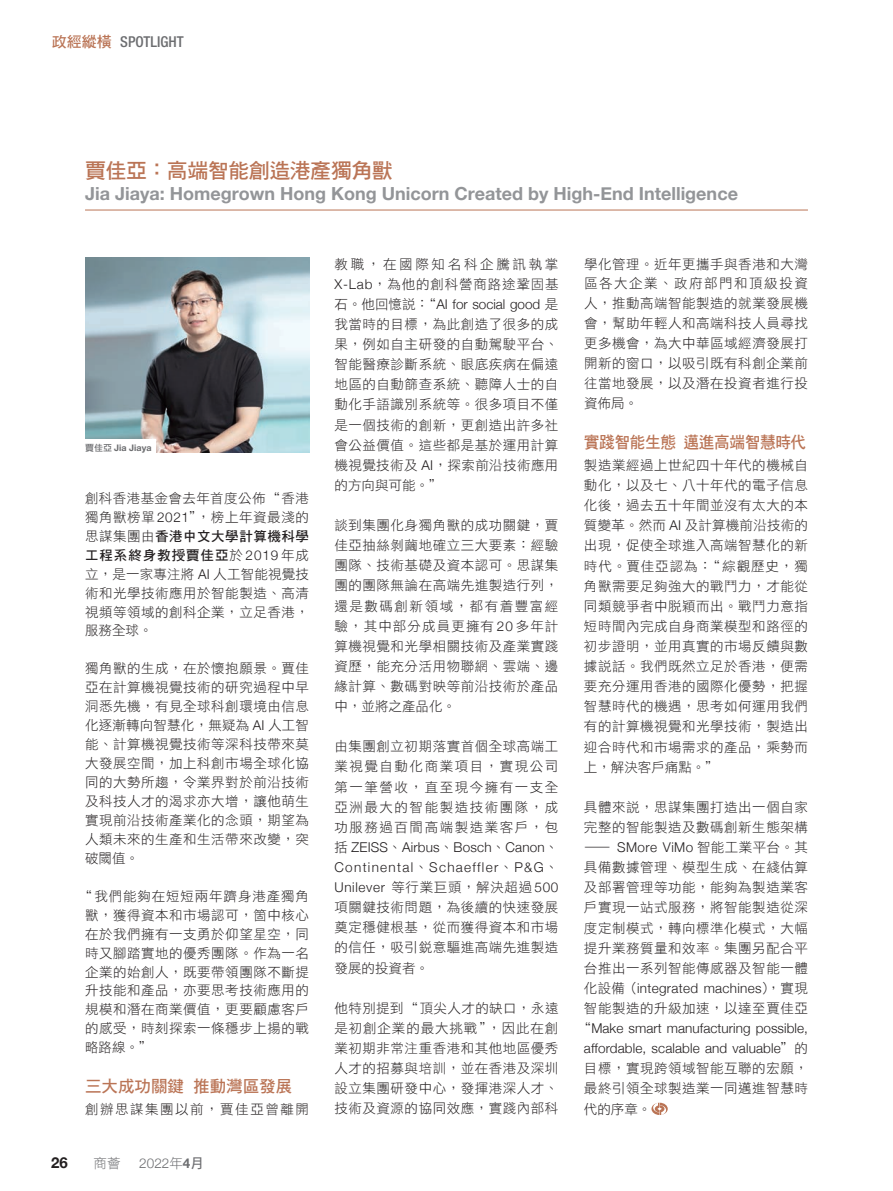
<style>
.page{position:relative;width:893px;height:1191px;background:#fff}
.page>*{position:absolute;margin:0;border:0;box-sizing:border-box;transform-origin:0 0}
.t1{font:21px "DF Hei Std W7";letter-spacing:-.025em;color:#ba7455}
.t2{font:700 18px "Helvetica Neue";color:#939598}
.t3{font:16.5px "DF Hei Std W7";letter-spacing:-.025em;color:#ba7455;scale:.95 1}
.t4{font:16.5px "DF Hei Std W7";color:#ba7455}
.t5{font:500 condensed 15px "Helvetica Neue LT Std";color:#6c6d70}
.t6{font:700 15px "Helvetica Neue";color:#231f20}
.t7{font:13.5px/20.1px "DF Hei Std W3";letter-spacing:.04em;color:#231f20;text-align:justify}
.t8{font:300 13.5px/20.1px "Helvetica Neue";letter-spacing:.01em;color:#231f20;text-align:justify}
.t9{font:13.5px/20.1px "DF Hei Std W3";letter-spacing:.04em;color:#231f20;text-align:justify;scale:2 1}
.t10{font:13.5px/18.9px "DF Hei Std W7";letter-spacing:.04em;color:#231f20}
.t11{font:13.5px/20.1px "DF Hei Std W3";letter-spacing:.13em;color:#231f20}
.t12{font:13.5px "DF Hei Std W3";letter-spacing:.115em;color:#231f20}
.t13{font:300 13.5px "Helvetica Neue";color:#6c6d70}
.t14{font:13.5px "DF Hei Std W3";color:#6c6d70}
.t15{font:700 9px "Helvetica Neue";color:#6c6d70}
.s1{font-family:"DF Hei Std W7";font-weight:400;font-stretch:normal;color:#ba7455}
.s2{font-family:"DF Hei Std W7";font-weight:400}
.s3{font-family:"Helvetica Neue";font-weight:300}
.s4{font-family:"DF Hei Std W3"}
.s5{font-family:"DF Hei Std W3";font-weight:400}
.s6{font-weight:700}
</style>
<div class="page">
<hr style="left:85px;top:210px;width:723px;height:1px;background:#ba7455">
<img style="left:85px;top:257px;width:224px;height:195px">
<div style="left:72px;top:439px;width:84px;height:22px;background:#fff"></div>
<svg style="left:651px;top:1102px;width:17px;height:13px"></svg>
<p class="t5" style="left:52px;top:33px;width:133px"><span class="s1">政經縱橫</span> SPOTLIGHT</p>
<h1 class="t1" style="left:85px;top:159px;width:309px">賈佳亞：高端智能創造港產獨角獸</h1>
<h2 class="t2" style="left:85px;top:180px;width:654px">Jia Jiaya: Homegrown Hong Kong Unicorn Created by High-End Intelligence</h2>
<p class="t15" style="left:85px;top:440px;width:68px"><span class="s2">賈佳亞</span> Jia Jiaya</p>
<p class="t7" style="left:85px;top:488px;width:225px;line-height:18.9px">創科香港基金會去年首度公佈“香港獨角獸榜單 <span class="s3">2021</span>”，榜上年資最淺的</p>
<p class="t10" style="left:85px;top:526px;width:225px"><span class="s4">思謀集團由</span>香港中文大學計算機科學工程系終身教授賈佳亞<span class="s4">於</span> <span class="s3">2019</span> <span class="s4">年成</span></p>
<p class="t7" style="left:85px;top:564px;width:225px;line-height:18.9px">立，是一家專注將 <span class="s3">AI</span> 人工智能視覺技術和光學技術應用於智能製造、高清視頻等領域的創科企業，立足香港，服務全球。</p>
<p class="t7" style="left:85px;top:659px;width:225px;line-height:18.9px">獨角獸的生成，在於懷抱願景。賈佳亞在計算機視覺技術的研究過程中早洞悉先機，有見全球科創環境由信息化逐漸轉向智慧化，無疑為 <span class="s3">AI</span> 人工智能、計算機視覺技術等深科技帶來莫大發展空間，加上科創市場全球化協同的大勢所趨，令業界對於前沿技術及科技人才的渴求亦大增，讓他萌生實現前沿技術產業化的念頭，期望為人類未來的生產和生活帶來改變，突破閾值。</p>
<p class="t7" style="left:85px;top:886px;width:225px;line-height:18.9px;text-indent:-7px">“我們能夠在短短兩年躋身港產獨角獸，獲得資本和市場認可，箇中核心在於我們擁有一支勇於仰望星空，同時又腳踏實地的優秀團隊。作為一名企業的始創人，既要帶領團隊不斷提升技能和產品，亦要思考技術應用的規模和潛在商業價值，更要顧慮客戶的感受，時刻探索一條穩步上揚的戰略路線。”</p>
<p class="t4" style="left:85px;top:1077px;width:209px">三大成功關鍵 推動灣區發展</p>
<p class="t12" style="left:85px;top:1101px;width:225px">創辦思謀集團以前，賈佳亞曾離開</p>
<p class="t6" style="left:51px;top:1150px;width:18px">26</p>
<p class="t14" style="left:94px;top:1155px;width:29px">商薈</p>
<p class="t13" style="left:139px;top:1152px;width:66px">2022<span class="s5">年</span><span class="s6">4</span><span class="s2">月</span></p>
<p class="t11" style="left:334px;top:254px;width:226px">教職，在國際知名科企騰訊執掌<br><span class="s3">X-Lab</span>，為他的創科營商路途鞏固基</p>
<p class="t8" style="left:334px;top:293px;width:225px"><span class="s5">石。他回憶說：“</span>AI for social good <span class="s5">是</span></p>
<p class="t7" style="left:334px;top:314px;width:225px">我當時的目標，為此創造了很多的成果，例如自主研發的自動駕駛平台、智能醫療診斷系統、眼底疾病在偏遠地區的自動篩查系統、聽障人士的自動化手語識別系統等。很多項目不僅是一個技術的創新，更創造出許多社會公益價值。這些都是基於運用計算機視覺技術及 <span class="s3">AI</span>，探索前沿技術應用的方向與可能。”</p>
<p class="t7" style="left:334px;top:515px;width:225px">談到集團化身獨角獸的成功關鍵，賈佳亞抽絲剝繭地確立三大要素：經驗團隊、技術基礎及資本認可。思謀集團的團隊無論在高端先進製造行列，還是數碼創新領域，都有着豐富經驗，其中部分成員更擁有 <span class="s3">20</span> 多年計算機視覺和光學相關技術及產業實踐資歷，能充分活用物聯網、雲端、邊緣計算、數碼對映等前沿技術於產品中，並將之產品化。</p>
<p class="t7" style="left:334px;top:736px;width:225px">由集團創立初期落實首個全球高端工業視覺自動化商業項目，實現公司第一筆營收，直至現今擁有一支全亞洲最大的智能製造技術團隊，成功服務過百間高端製造業客戶，包</p>
<p class="t8" style="left:334px;top:836px;width:225px"><span class="s5">括</span> ZEISS<span class="s5">、</span>Airbus<span class="s5">、</span>Bosch<span class="s5">、</span>Canon<span class="s5">、</span>Continental<span class="s5">、</span>Schaeffler<span class="s5">、</span>P&amp;G<span class="s5">、</span>Unilever <span class="s5">等行業巨頭，解決超過</span> 500</p>
<p class="t7" style="left:334px;top:897px;width:225px">項關鍵技術問題，為後續的快速發展奠定穩健根基，從而獲得資本和市場的信任，吸引銳意驅進高端先進製造發展的投資者。</p>
<p class="t7" style="left:334px;top:997px;width:225px">他特別提到“頂尖人才的缺口，永遠是初創企業的最大挑戰 ”，因此在創業初期非常注重香港和其他地區優秀人才的招募與培訓，並在香港及深圳設立集團研發中心，發揮港深人才、技術及資源的協同效應，實踐內部科</p>
<p class="t7" style="left:584px;top:253px;width:225px">學化管理。近年更攜手與香港和大灣區各大企業、政府部門和頂級投資人，推動高端智能製造的就業發展機會，幫助年輕人和高端科技人員尋找更多機會，為大中華區域經濟發展打開新的窗口，以吸引既有科創企業前往當地發展，以及潛在投資者進行投資佈局。</p>
<p class="t3" style="left:584px;top:433px;width:235px">實踐智能生態 邁進高端智慧時代</p>
<p class="t7" style="left:584px;top:455px;width:225px">製造業經過上世紀四十年代的機械自動化，以及七、八十年代的電子信息化後，過去五十年間並沒有太大的本質變革。然而 <span class="s3">AI</span> 及計算機前沿技術的出現，促使全球進入高端智慧化的新時代。賈佳亞認為：“ 綜觀歷史，獨角獸需要足夠強大的戰鬥力，才能從同類競爭者中脫穎而出。戰鬥力意指短時間內完成自身商業模型和路徑的初步證明，並用真實的市場反饋與數據說話。我們既然立足於香港，便需要充分運用香港的國際化優勢，把握智慧時代的機遇，思考如何運用我們有的計算機視覺和光學技術，製造出迎合時代和市場需求的產品，乘勢而上，解決客戶痛點。”</p>
<p class="t7" style="left:584px;top:796px;width:225px">具體來說，思謀集團打造出一個自家完整的智能製造及數碼創新生態架構</p>
<p class="t9" style="left:584px;top:837px;width:113px">— <span class="s3">SMore ViMo</span> 智能工業平台。其具備數據管理、模型生成、在綫估算及部署管理等功能，能夠為製造業客戶實現一站式服務，將智能製造從深度定制模式，轉向標準化模式，大幅提升業務質量和效率。集團另配合平台推出一系列智能傳感器及智能一體</p>
<p class="t8" style="left:584px;top:977px;width:225px"><span class="s5">化設備（</span>integrated machines<span class="s5">），實現</span></p>
<p class="t7" style="left:584px;top:997px;width:225px">智能製造的升級加速，以達至賈佳亞</p>
<p class="t8" style="left:577px;top:1017px;width:232px;text-align:center"><span class="s5">“</span>Make smart manufacturing possible, affordable, scalable and valuable<span class="s5">”的</span></p>
<p class="t7" style="left:584px;top:1058px;width:225px">目標，實現跨領域智能互聯的宏願，最終引領全球製造業一同邁進智慧時代的序章。</p>
</div>
